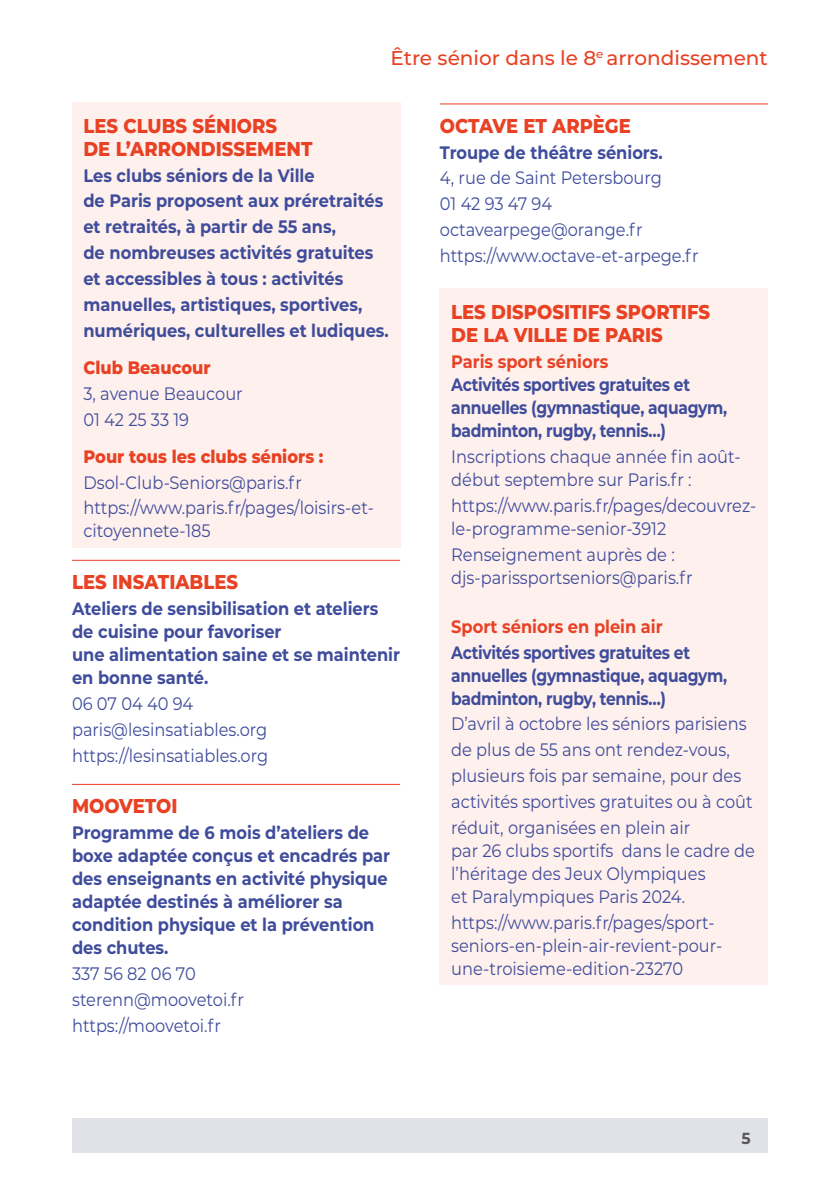
<style>
.page{position:relative;width:840px;height:1191px;background:#fff}
.page>*{position:absolute;margin:0;border:0;box-sizing:border-box;transform-origin:0 0}
.t1{font:800 20px/23px "Montserrat";color:#e84124;scale:.9 1}
.t2{font:500 20px "Montserrat";color:#e84124}
.t3{font:18px/25.8px "Montserrat";color:#3f4c9b;scale:.9 1}
.t4{font:700 18px/23px "Montserrat";color:#3f4c9b;scale:.9 1}
.t5{font:700 18px/23px "Montserrat";letter-spacing:-.02em;color:#3f4c9b;scale:.86 1}
.t6{font:700 18px "Montserrat";color:#e84125;scale:.9 1}
.t7{font:800 18px "Montserrat";color:#e84124;scale:.9 1}
.t8{font:700 16px "Montserrat";color:#575756}
</style>
<div class="page">
<div style="left:72px;top:1119px;width:695px;height:34px;background:#e0e2e7"></div>
<div style="left:72px;top:102px;width:328px;height:64px;background:#fef0ec"></div>
<div style="left:72px;top:158px;width:328px;height:34px;background:#fef0ec"></div>
<div style="left:72px;top:184px;width:328px;height:34px;background:#fef0ec"></div>
<div style="left:72px;top:210px;width:328px;height:33px;background:#fef0ec"></div>
<div style="left:72px;top:236px;width:328px;height:33px;background:#fef0ec"></div>
<div style="left:72px;top:262px;width:328px;height:33px;background:#fef0ec"></div>
<div style="left:72px;top:288px;width:328px;height:33px;background:#fef0ec"></div>
<div style="left:72px;top:313px;width:328px;height:34px;background:#fef0ec"></div>
<div style="left:72px;top:345px;width:328px;height:39px;background:#fef0ec"></div>
<div style="left:72px;top:377px;width:328px;height:33px;background:#fef0ec"></div>
<div style="left:72px;top:402px;width:328px;height:34px;background:#fef0ec"></div>
<div style="left:72px;top:434px;width:328px;height:39px;background:#fef0ec"></div>
<div style="left:72px;top:465px;width:328px;height:34px;background:#fef0ec"></div>
<div style="left:72px;top:491px;width:328px;height:56px;background:#fef0ec"></div>
<hr style="left:72px;top:560px;width:328px;height:1px;background:#e84124">
<hr style="left:72px;top:784px;width:328px;height:1px;background:#e84124">
<hr style="left:439px;top:103px;width:328px;height:1px;background:#e84124">
<div style="left:439px;top:289px;width:328px;height:64px;background:#fef0ec"></div>
<div style="left:439px;top:345px;width:328px;height:102px;background:#fef0ec"></div>
<div style="left:439px;top:440px;width:328px;height:56px;background:#fef0ec"></div>
<div style="left:439px;top:489px;width:328px;height:56px;background:#fef0ec"></div>
<div style="left:439px;top:538px;width:328px;height:79px;background:#fef0ec"></div>
<div style="left:439px;top:609px;width:328px;height:34px;background:#fef0ec"></div>
<div style="left:439px;top:635px;width:328px;height:79px;background:#fef0ec"></div>
<div style="left:439px;top:707px;width:328px;height:33px;background:#fef0ec"></div>
<div style="left:439px;top:733px;width:328px;height:33px;background:#fef0ec"></div>
<div style="left:439px;top:759px;width:328px;height:33px;background:#fef0ec"></div>
<div style="left:439px;top:785px;width:328px;height:33px;background:#fef0ec"></div>
<div style="left:439px;top:810px;width:328px;height:103px;background:#fef0ec"></div>
<div style="left:439px;top:905px;width:328px;height:79px;background:#fef0ec"></div>
<p class="t2" style="left:390px;top:44px;width:378px">Être sénior dans le 8<sup>e</sup> arrondissement</p>
<p class="t1" style="left:83px;top:113px;width:256px">LES CLUBS SÉNIORS<br>DE L’ARRONDISSEMENT</p>
<p class="t4" style="left:83px;top:161px;width:340px;line-height:25.8px">Les clubs séniors de la Ville<br>de Paris proposent aux préretraités et retraités, à partir de 55 ans,<br>de nombreuses activités gratuites et accessibles à tous : activités manuelles, artistiques, sportives, numériques, culturelles et ludiques.</p>
<p class="t7" style="left:83px;top:354px;width:143px">Club Beaucour</p>
<p class="t3" style="left:83px;top:380px;width:178px">3, avenue Beaucour<br>01 42 25 33 19</p>
<p class="t7" style="left:83px;top:443px;width:268px">Pour tous les clubs séniors :</p>
<p class="t3" style="left:83px;top:468px;width:324px">Dsol-Club-Seniors@paris.fr https://www.paris.fr/pages/loisirs-et-</p>
<p class="t3" style="left:83px;top:517px;width:143px">citoyennete-185</p>
<p class="t1" style="left:72px;top:569px;width:186px">LES INSATIABLES</p>
<p class="t4" style="left:72px;top:596px;width:366px">Ateliers de sensibilisation et ateliers de cuisine pour favoriser<br>une alimentation saine et se maintenir en bonne santé.</p>
<p class="t3" style="left:72px;top:690px;width:219px">06 07 04 40 94 paris@lesinsatiables.org https://lesinsatiables.org</p>
<p class="t1" style="left:72px;top:793px;width:119px">MOOVETOI</p>
<p class="t4" style="left:72px;top:820px;width:355px">Programme de 6 mois d’ateliers de boxe adaptée conçus et encadrés par des enseignants en activité physique adaptée destinés à améliorer sa condition physique et la prévention des chutes.</p>
<p class="t3" style="left:72px;top:960px;width:192px">337 56 82 06 70 sterenn@moovetoi.fr https://moovetoi.fr</p>
<p class="t1" style="left:439px;top:113px;width:214px">OCTAVE ET ARPÈGE</p>
<p class="t4" style="left:439px;top:140px;width:249px">Troupe de théâtre séniors.</p>
<p class="t3" style="left:439px;top:164px;width:289px">4, rue de Saint Petersbourg<br>01 42 93 47 94 octavearpege@orange.fr https://www.octave-et-arpege.fr</p>
<p class="t1" style="left:451px;top:300px;width:289px">LES DISPOSITIFS SPORTIFS<br>DE LA VILLE DE PARIS</p>
<p class="t6" style="left:451px;top:349px;width:176px">Paris sport séniors</p>
<p class="t5" style="left:451px;top:372px;width:322px">Activités sportives gratuites et annuelles (gymnastique, aquagym, badminton, rugby, tennis…)</p>
<p class="t3" style="left:451px;top:444px;width:323px;line-height:23px">Inscriptions chaque année fin août&shy;début septembre sur Paris.fr :</p>
<p class="t3" style="left:451px;top:493px;width:340px;line-height:23px">https://www.paris.fr/pages/decouvrez&shy;le-programme-senior-3912</p>
<p class="t3" style="left:451px;top:542px;width:269px;line-height:23px">Renseignement auprès de : djs-parissportseniors@paris.fr</p>
<p class="t6" style="left:451px;top:613px;width:236px">Sport séniors en plein air</p>
<p class="t5" style="left:451px;top:639px;width:322px">Activités sportives gratuites et annuelles (gymnastique, aquagym, badminton, rugby, tennis…)</p>
<p class="t3" style="left:451px;top:710px;width:336px">D’avril à octobre les séniors parisiens de plus de 55 ans ont rendez-vous, plusieurs fois par semaine, pour des activités sportives gratuites ou à coût réduit, organisées en plein air</p>
<p class="t3" style="left:451px;top:838px;width:339px;line-height:23px">par 26 clubs sportifs dans le cadre de l’héritage des Jeux Olympiques<br>et Paralympiques Paris 2024.</p>
<p class="t3" style="left:451px;top:910px;width:302px;line-height:23px">https://www.paris.fr/pages/sport&shy;seniors-en-plein-air-revient-pour&shy;une-troisieme-edition-23270</p>
<p class="t8" style="left:741px;top:1126px;width:11px">5</p>
</div>
